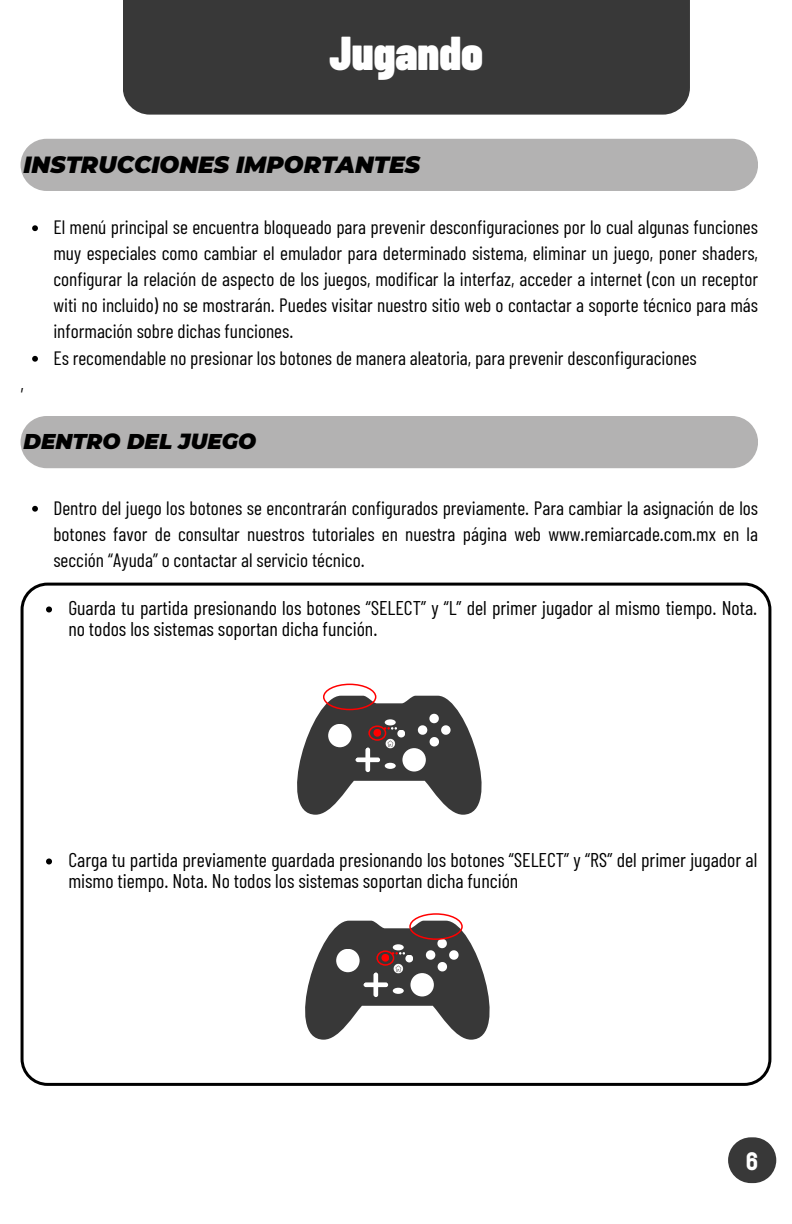
<style>
.page{position:relative;width:792px;height:1224px;background:#fff}
.page>*{position:absolute;margin:0;border:0;box-sizing:border-box;transform-origin:0 0}
.t1{font:900 47.4px "Barlow Condensed";color:#fff}
.t2{font:700 27px "Roundkey";color:#fff}
.t3{font:italic 900 23.4px "Montserrat";color:#000}
.t4{font:italic 900 21.4px "Montserrat";color:#000}
.t5{font:19.8px/21px "Barlow Condensed";color:#000}
.t6{font:19.4px/26.2px "Barlow Condensed";color:#000;text-align:justify}
</style>
<div class="page">
<div style="left:123px;top:0;width:567px;height:115px;background:#383838"></div>
<div style="left:21px;top:139px;width:737px;height:52px;background:#b3b2b2"></div>
<div style="left:21px;top:416px;width:737px;height:52px;background:#b3b2b2"></div>
<svg style="left:32px;top:225px;width:6px;height:6px"></svg>
<svg style="left:32px;top:356px;width:6px;height:6px"></svg>
<svg style="left:32px;top:506px;width:6px;height:6px"></svg>
<svg style="left:21px;top:583px;width:750px;height:503px"></svg>
<svg style="left:46px;top:606px;width:6px;height:6px"></svg>
<svg style="left:46px;top:858px;width:6px;height:6px"></svg>
<svg style="left:728px;top:1137px;width:48px;height:46px"></svg>
<svg style="left:274px;top:684px;width:230px;height:130px"></svg>
<svg style="left:282px;top:913px;width:231px;height:126px"></svg>
<p class="t1" style="left:330px;top:23px;width:155px">Jugando</p>
<h1 class="t3" style="left:23px;top:151px;width:398px">INSTRUCCIONES IMPORTANTES</h1>
<p class="t6" style="left:21px;top:370px;width:5px">,</p>
<p class="t6" style="left:53px;top:213px;width:706px">El menú principal se encuentra bloqueado para prevenir desconfiguraciones por lo cual algunas funciones muy especiales como cambiar el emulador para determinado sistema, eliminar un juego, poner shaders, configurar la relación de aspecto de los juegos, modificar la interfaz, acceder a internet (con un receptor witi no incluido) no se mostrarán. Puedes visitar nuestro sitio web o contactar a soporte técnico para más información sobre dichas funciones.</p>
<p class="t6" style="left:53px;top:344px;width:645px">Es recomendable no presionar los botones de manera aleatoria, para prevenir desconfiguraciones</p>
<h2 class="t4" style="left:23px;top:428px;width:234px">DENTRO DEL JUEGO</h2>
<h2 class="t6" style="left:53px;top:494px;width:706px">Dentro del juego los botones se encontrarán configurados previamente. Para cambiar la asignación de los botones favor de consultar nuestros tutoriales en nuestra página web www.remiarcade.com.mx en la sección “Ayuda” o contactar al servicio técnico.</h2>
<p class="t5" style="left:68px;top:597px;width:690px">Guarda tu partida presionando los botones “SELECT” y “L” del primer jugador al mismo tiempo. Nota. no todos los sistemas soportan dicha función.</p>
<p class="t5" style="left:68px;top:849px;width:690px">Carga tu partida previamente guardada presionando los botones “SELECT” y “RS” del primer jugador al mismo tiempo. Nota. No todos los sistemas soportan dicha función</p>
<p class="t2" style="left:746px;top:1147px;width:13px">6</p>
</div>
